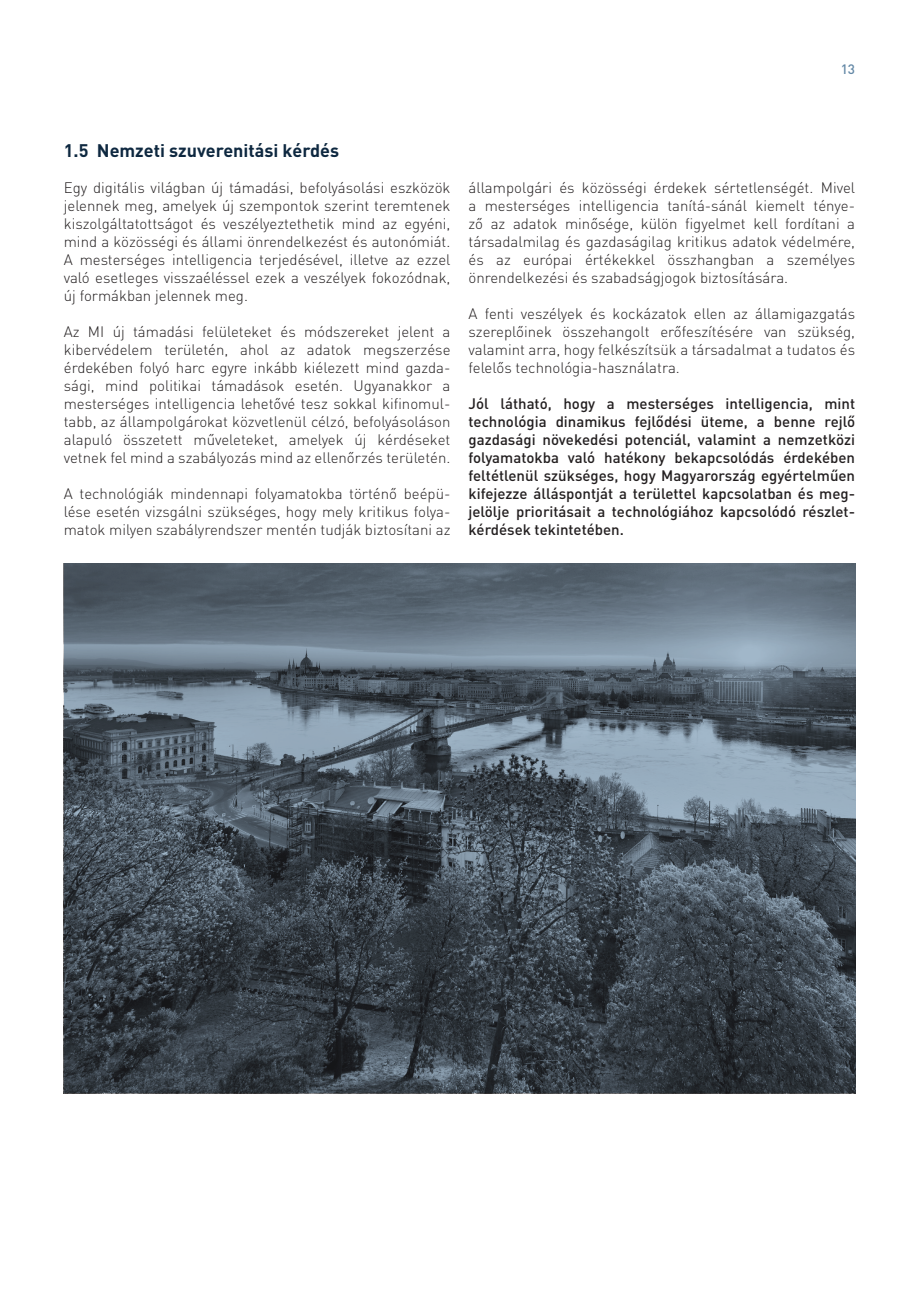
<style>
.page{position:relative;width:919px;height:1289px;background:#fff}
.page>*{position:absolute;margin:0;border:0;box-sizing:border-box;transform-origin:0 0}
.alcim{font:700 18px "DIN Pro";color:#0e2840}
.kenyer{font:300 15px/18px "DIN Pro";color:#231f20}
.kenyer-2{font:500 15px/18px "DIN Pro";color:#231f20}
.t1{font:500 13.5px "DIN Pro";color:#6388a6}
</style>
<div class="page">
<svg style="left:64px;top:563px;width:791px;height:530px;background:#4d5863"></svg>
<p class="t1" style="left:840px;top:60px;width:16px">13</p>
<p class="alcim" style="left:64px;top:138px;width:277px">1.5 Nemzeti szuverenitási kérdés</p>
<p class="kenyer" style="left:64px;top:178px;width:388px;text-align:justify">Egy digitális világban új támadási, befolyásolási eszközök jelennek meg, amelyek új szempontok szerint teremtenek kiszolgáltatottságot és veszélyeztethetik mind az egyéni, mind a közösségi és állami önrendelkezést és autonómiát.<br>A mesterséges intelligencia terjedésével, illetve az ezzel való esetleges visszaéléssel ezek a veszélyek fokozódnak, új formákban jelennek meg.</p>
<p class="kenyer" style="left:64px;top:322px;width:388px">Az MI új támadási felületeket és módszereket jelent a kibervédelem területén, ahol az adatok megszerzése érdekében folyó harc egyre inkább kiélezett mind gazda&shy;sági, mind politikai támadások esetén. Ugyanakkor a mesterséges intelligencia lehetővé tesz sokkal kifinomul&shy;tabb, az állampolgárokat közvetlenül célzó, befolyásoláson alapuló összetett műveleteket, amelyek új kérdéseket vetnek fel mind a szabályozás mind az ellenőrzés területén.</p>
<p class="kenyer" style="left:64px;top:484px;width:388px">A technológiák mindennapi folyamatokba történő beépü&shy;lése esetén vizsgálni szükséges, hogy mely kritikus folya&shy;matok milyen szabályrendszer mentén tudják biztosítani az</p>
<p class="kenyer" style="left:468px;top:178px;width:388px">állampolgári és közösségi érdekek sértetlenségét. Mivel a mesterséges intelligencia tanítá-sánál kiemelt ténye&shy;ző az adatok minősége, külön figyelmet kell fordítani a társadalmilag és gazdaságilag kritikus adatok védelmére, és az európai értékekkel összhangban a személyes önrendelkezési és szabadságjogok biztosítására.</p>
<p class="kenyer" style="left:468px;top:304px;width:388px;text-align:justify">A fenti veszélyek és kockázatok ellen az államigazgatás szereplőinek összehangolt erőfeszítésére van szükség, valamint arra, hogy felkészítsük a társadalmat a tudatos és felelős technológia-használatra.</p>
<p class="kenyer-2" style="left:468px;top:394px;width:388px">Jól látható, hogy a mesterséges intelligencia, mint technológia dinamikus fejlődési üteme, a benne rejlő gazdasági növekedési potenciál, valamint a nemzetközi folyamatokba való hatékony bekapcsolódás érdekében feltétlenül szükséges, hogy Magyarország egyértelműen kifejezze álláspontját a területtel kapcsolatban és meg&shy;jelölje prioritásait a technológiához kapcsolódó részlet&shy;kérdések tekintetében.</p>
</div>
